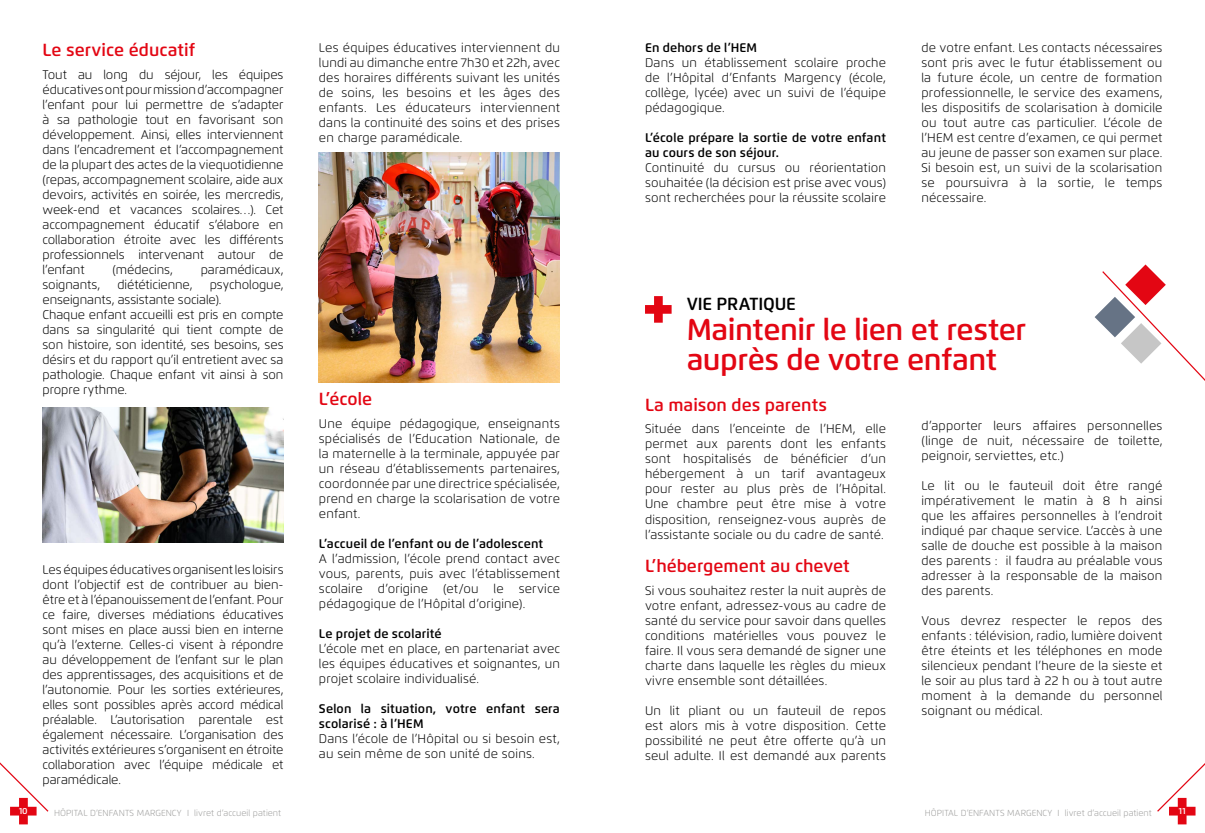
<style>
.page{position:relative;width:1205px;height:833px;background:#fff}
.page>*{position:absolute;margin:0;border:0;box-sizing:border-box;transform-origin:0 0}
.t1{font:600 30px/30px "Flexo";letter-spacing:-.015em;color:#e30613}
.t2{font:600 17.5px "Flexo";color:#e30613}
.t3{font:600 17.5px "Flexo";letter-spacing:-.01em;color:#000}
.t4{font:300 12.5px/15px "Flexo";letter-spacing:.01em;color:#000;text-align:justify}
.t5{font:600 12.5px/15px "Flexo";letter-spacing:.01em;color:#000}
.t6{font:300 8.75px "Flexo";color:#9d9d9c}
.t7{font:600 8.75px "Flexo";color:#fff}
</style>
<div class="page">
<svg style="left:645px;top:296px;width:26px;height:27px"></svg>
<img style="left:43px;top:407px;width:240px;height:135px">
<img style="left:319px;top:152px;width:241px;height:231px">
<svg style="left:1094px;top:264px;width:111px;height:117px"></svg>
<div style="left:1178px;top:798px;width:8px;height:26px;background:#e30613"></div>
<div style="left:1169px;top:806px;width:26px;height:9px;background:#e30613"></div>
<svg style="left:1157px;top:763px;width:48px;height:50px"></svg>
<div style="left:19px;top:798px;width:9px;height:26px;background:#e30613"></div>
<div style="left:10px;top:806px;width:27px;height:9px;background:#e30613"></div>
<svg style="left:0;top:762px;width:49px;height:51px"></svg>
<h2 class="t2" style="left:43px;top:40px;width:154px">Le service éducatif</h2>
<p class="t4" style="left:43px;top:67px;width:242px">Tout au long du séjour, les équipes éducatives ont pour mission d’accompagner l’enfant pour lui permettre de s’adapter à sa pathologie tout en favorisant son développement. Ainsi, elles interviennent dans l’encadrement et l’accompagnement de la plupart des actes de la viequotidienne (repas, accompagnement scolaire, aide aux devoirs, activités en soirée, les mercredis, week-end et vacances scolaires…). Cet accompagnement éducatif s’élabore en collaboration étroite avec les différents professionnels intervenant autour de l’enfant</p>
<p class="t4" style="left:113px;top:262px;width:62px">(médecins,</p>
<p class="t4" style="left:201px;top:262px;width:84px">paramédicaux,</p>
<p class="t4" style="left:43px;top:277px;width:59px">soignants,</p>
<p class="t4" style="left:117px;top:277px;width:76px">diététicienne,</p>
<p class="t4" style="left:43px;top:277px;width:242px;text-align:left;text-indent:167px">psychologue, enseignants, assistante sociale).<br>Chaque enfant accueilli est pris en compte dans sa singularité qui tient compte de son histoire, son identité, ses besoins, ses désirs et du rapport qu’il entretient avec sa pathologie. Chaque enfant vit ainsi à son propre rythme.</p>
<p class="t4" style="left:43px;top:562px;width:242px">Les équipes éducatives organisent les loisirs dont l’objectif est de contribuer au bien&shy;être et à l’épanouissement de l’enfant. Pour ce faire, diverses médiations éducatives sont mises en place aussi bien en interne qu’à l’externe. Celles-ci visent à répondre au développement de l’enfant sur le plan des apprentissages, des acquisitions et de l’autonomie. Pour les sorties extérieures, elles sont possibles après accord médical préalable. L’autorisation parentale est également nécessaire. L’organisation des activités extérieures s’organisent en étroite collaboration avec l’équipe médicale et paramédicale.</p>
<p class="t4" style="left:319px;top:41px;width:242px">Les équipes éducatives interviennent du lundi au dimanche entre 7h30 et 22h, avec des horaires différents suivant les unités de soins, les besoins et les âges des enfants. Les éducateurs interviennent dans la continuité des soins et des prises en charge paramédicale.</p>
<h2 class="t2" style="left:319px;top:388px;width:55px">L’école</h2>
<p class="t4" style="left:319px;top:416px;width:242px">Une équipe pédagogique, enseignants spécialisés de l’Education Nationale, de la maternelle à la terminale, appuyée par un réseau d’établissements partenaires, coordonnée par une directrice spécialisée, prend en charge la scolarisation de votre enfant.</p>
<p class="t5" style="left:319px;top:535px;width:226px">L’accueil de l’enfant ou de l’adolescent</p>
<p class="t4" style="left:319px;top:551px;width:242px">A l’admission, l’école prend contact avec vous, parents, puis avec l’établissement scolaire d’origine (et/ou le service pédagogique de l’Hôpital d’origine).</p>
<p class="t5" style="left:319px;top:625px;width:124px">Le projet de scolarité</p>
<p class="t4" style="left:319px;top:641px;width:242px">L’école met en place, en partenariat avec les équipes éducatives et soignantes, un projet scolaire individualisé.</p>
<p class="t5" style="left:319px;top:700px;width:242px">Selon la situation, votre enfant sera scolarisé : à l’HEM</p>
<p class="t4" style="left:319px;top:731px;width:242px">Dans l’école de l’Hôpital ou si besoin est, au sein même de son unité de soins.</p>
<p class="t5" style="left:645px;top:40px;width:114px">En dehors de l’HEM</p>
<p class="t4" style="left:645px;top:56px;width:242px">Dans un établissement scolaire proche de l’Hôpital d’Enfants Margency (école, collège, lycée) avec un suivi de l’équipe pédagogique.</p>
<p class="t5" style="left:645px;top:130px;width:242px">L’école prépare la sortie de votre enfant au cours de son séjour.</p>
<p class="t4" style="left:645px;top:161px;width:242px">Continuité du cursus ou réorientation souhaitée (la décision est prise avec vous) sont recherchées pour la réussite scolaire</p>
<p class="t4" style="left:921px;top:41px;width:242px">de votre enfant. Les contacts nécessaires sont pris avec le futur établissement ou la future école, un centre de formation professionnelle, le service des examens, les dispositifs de scolarisation à domicile ou tout autre cas particulier. L’école de l’HEM est centre d’examen, ce qui permet au jeune de passer son examen sur place.<br>Si besoin est, un suivi de la scolarisation se poursuivra à la sortie, le temps nécessaire.</p>
<h2 class="t3" style="left:687px;top:293px;width:111px">VIE PRATIQUE</h2>
<h1 class="t1" style="left:687px;top:314px;width:341px">Maintenir le lien et rester auprès de votre enfant</h1>
<h2 class="t2" style="left:645px;top:394px;width:183px">La maison des parents</h2>
<p class="t4" style="left:645px;top:421px;width:242px">Située dans l’enceinte de l’HEM, elle permet aux parents dont les enfants sont hospitalisés de bénéficier d’un hébergement à un tarif avantageux pour rester au plus près de l’Hôpital.<br>Une chambre peut être mise à votre disposition, renseignez-vous auprès de l’assistante sociale ou du cadre de santé.</p>
<h2 class="t2" style="left:645px;top:555px;width:206px">L’hébergement au chevet</h2>
<p class="t4" style="left:645px;top:583px;width:242px">Si vous souhaitez rester la nuit auprès de votre enfant, adressez-vous au cadre de santé du service pour savoir dans quelles conditions matérielles vous pouvez le faire. Il vous sera demandé de signer une charte dans laquelle les règles du mieux vivre ensemble sont détaillées.</p>
<p class="t4" style="left:645px;top:703px;width:242px">Un lit pliant ou un fauteuil de repos est alors mis à votre disposition. Cette possibilité ne peut être offerte qu’à un seul adulte. Il est demandé aux parents</p>
<p class="t4" style="left:921px;top:418px;width:242px">d’apporter leurs affaires personnelles (linge de nuit, nécessaire de toilette, peignoir, serviettes, etc.)</p>
<p class="t4" style="left:921px;top:478px;width:242px;text-align:left">Le lit ou le fauteuil doit être rangé impérativement le matin à 8 h ainsi que les affaires personnelles à l’endroit indiqué par chaque service. L’accès à une salle de douche est possible à la maison des parents : il faudra au préalable vous adresser à la responsable de la maison des parents.</p>
<p class="t4" style="left:921px;top:613px;width:242px">Vous devrez respecter le repos des enfants : télévision, radio, lumière doivent être éteints et les téléphones en mode silencieux pendant l’heure de la sieste et le soir au plus tard à 22 h ou à tout autre moment à la demande du personnel soignant ou médical.</p>
<p class="t7" style="left:19px;top:805px;width:10px">10</p>
<p class="t6" style="left:54px;top:807px;width:228px">HÔPITAL D’ENFANTS MARGENCY I livret d’accueil patient</p>
<p class="t6" style="left:925px;top:807px;width:228px">HÔPITAL D’ENFANTS MARGENCY I livret d’accueil patient</p>
<p class="t7" style="left:1179px;top:805px;width:8px">11</p>
</div>
